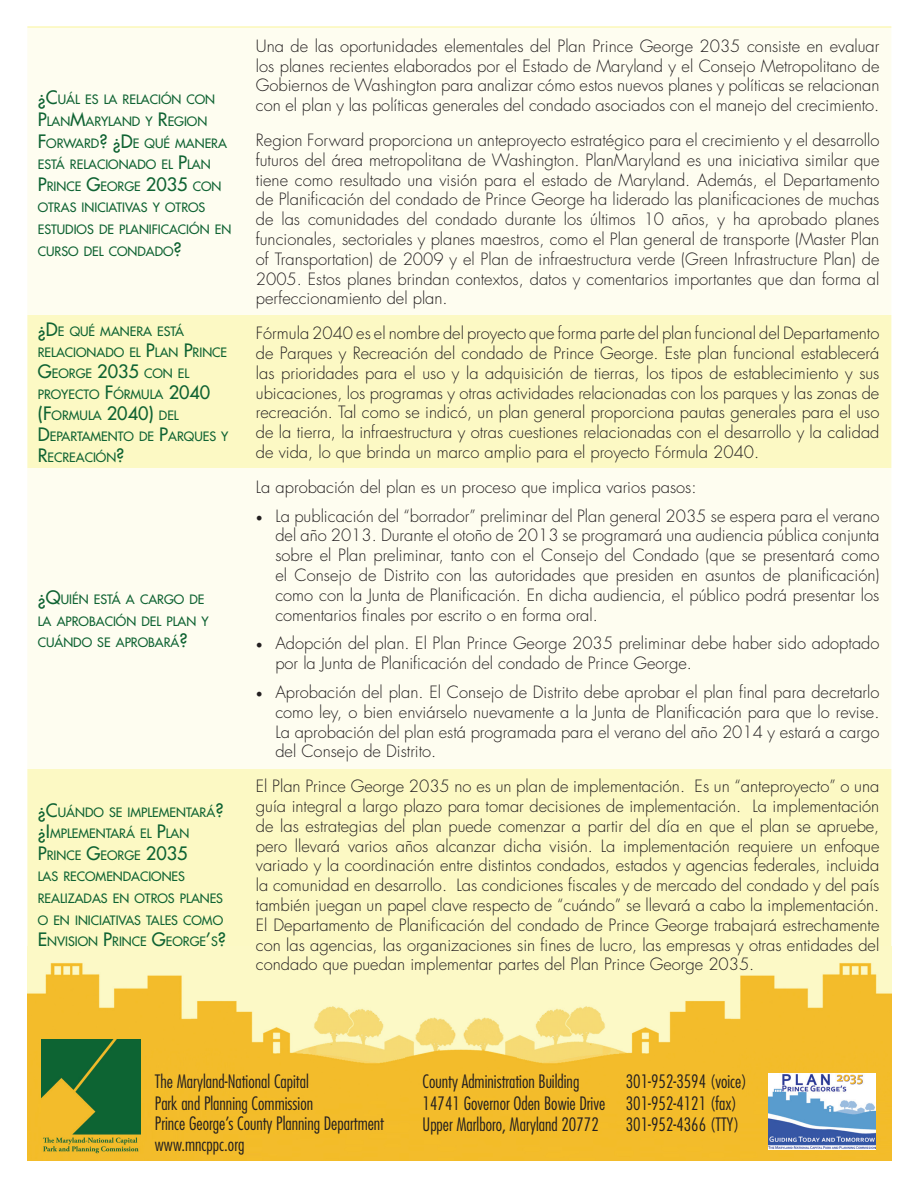
<style>
.page{position:relative;width:918px;height:1188px;background:#fff}
.page>*{position:absolute;margin:0;border:0;box-sizing:border-box;transform-origin:0 0}
.t1{font:300 condensed 18px/21.6px "Futura Std";color:#231f20}
.t2{font:300 16.5px/19.8px "Futura Std";color:#231f20;text-align:justify}
.t3{font:500 12.6px/21.6px "Futura Std";color:#0f6333}
.s1{font-size:18px}
.s2{font-family:"Minion Pro";font-weight:400;font-size:18px}
</style>
<div class="page">
<div style="left:27px;top:26px;width:864px;height:974px;background:#fcf9c4"></div>
<div style="left:0;top:468px;width:918px;height:301px;background:#fefdf0"></div>
<img style="left:27px;top:947px;width:864px;height:213px">
<div style="left:0;top:28px;width:918px;height:287px;background:#fefdf0"></div>
<img style="left:42px;top:1040px;width:98px;height:114px">
<img style="left:769px;top:1074px;width:106px;height:75px">
<p class="t3" style="left:38px;top:89px;width:195px"><span class="s1">¿C</span>UÁL ES LA RELACIÓN CON<br><span class="s1">P</span>LAN<span class="s1">M</span>ARYLAND Y <span class="s1">R</span>EGION<br><span class="s1">F</span>ORWARD<span class="s1">? ¿D</span>E QUÉ MANERA<br>ESTÁ RELACIONADO EL <span class="s1">P</span>LAN<br><span class="s1">P</span>RINCE <span class="s1">G</span>EORGE <span class="s1">2035</span> CON<br>OTRAS INICIATIVAS Y OTROS<br>ESTUDIOS DE PLANIFICACIÓN EN<br>CURSO DEL CONDADO<span class="s1">?</span></p>
<p class="t3" style="left:38px;top:321px;width:192px;line-height:21px"><span class="s1">¿D</span>E QUÉ MANERA ESTÁ<br>RELACIONADO EL <span class="s1">P</span>LAN <span class="s1">P</span>RINCE<br><span class="s1">G</span>EORGE <span class="s1">2035</span> CON EL<br>PROYECTO <span class="s1">F</span>ÓRMULA <span class="s1">2040 (F</span>ORMULA <span class="s1">2040)</span> DEL<br><span class="s1">D</span>EPARTAMENTO DE <span class="s1">P</span>ARQUES Y<br><span class="s1">R</span>ECREACIÓN<span class="s1">?</span></p>
<p class="t3" style="left:38px;top:589px;width:172px"><span class="s1">¿Q</span>UIÉN ESTÁ A CARGO DE<br>LA APROBACIÓN DEL PLAN Y<br>CUÁNDO SE APROBARÁ<span class="s1">?</span></p>
<p class="t3" style="left:38px;top:801px;width:190px"><span class="s1">¿C</span>UÁNDO SE IMPLEMENTARÁ<span class="s1">? ¿I</span>MPLEMENTARÁ EL <span class="s1">P</span>LAN<br><span class="s1">P</span>RINCE <span class="s1">G</span>EORGE <span class="s1">2035<br></span>LAS RECOMENDACIONES<br>REALIZADAS EN OTROS PLANES<br>O EN INICIATIVAS TALES COMO<br><span class="s1">E</span> NVISION <span class="s1">P</span>RINCE <span class="s1">G</span>EORGE<span class="s1">’</span>S<span class="s1">?</span></p>
<p class="t2" style="left:256px;top:36px;width:625px">Una de las oportunidades elementales del Plan Prince George 2035 consiste en evaluar los planes recientes elaborados por el Estado de Maryland y el Consejo Metropolitano de Gobiernos de Washington para analizar cómo estos nuevos planes y políticas se relacionan con el plan y las políticas generales del condado asociados con el manejo del crecimiento.</p>
<p class="t2" style="left:256px;top:131px;width:625px">Region Forward proporciona un anteproyecto estratégico para el crecimiento y el desarrollo futuros del área metropolitana de Washington. PlanMaryland es una iniciativa similar que tiene como resultado una visión para el estado de Maryland. Además, el Departamento de Planificación del condado de Prince George ha liderado las planificaciones de muchas de las comunidades del condado durante los últimos 10 años, y ha aprobado planes funcionales, sectoriales y planes maestros, como el Plan general de transporte (Master Plan of Transportation) de 2009 y el Plan de infraestructura verde (Green Infrastructure Plan) de 2005. Estos planes brindan contextos, datos y comentarios importantes que dan forma al perfeccionamiento del plan.</p>
<p class="t2" style="left:256px;top:324px;width:625px">Fórmula 2040 es el nombre del proyecto que forma parte del plan funcional del Departamento de Parques y Recreación del condado de Prince George. Este plan funcional establecerá las prioridades para el uso y la adquisición de tierras, los tipos de establecimiento y sus ubicaciones, los programas y otras actividades relacionadas con los parques y las zonas de recreación. Tal como se indicó, un plan general proporciona pautas generales para el uso de la tierra, la infraestructura y otras cuestiones relacionadas con el desarrollo y la calidad de vida, lo que brinda un marco amplio para el proyecto Fórmula 2040.</p>
<p class="t2" style="left:256px;top:477px;width:442px">La aprobación del plan es un proceso que implica varios pasos:</p>
<p class="t2" style="left:275px;top:506px;width:606px;text-indent:-20px"><span class="s2">•</span> La publicación del “borrador” preliminar del Plan general 2035 se espera para el verano del año 2013. Durante el otoño de 2013 se programará una audiencia pública conjunta sobre el Plan preliminar, tanto con el Consejo del Condado (que se presentará como el Consejo de Distrito con las autoridades que presiden en asuntos de planificación) como con la Junta de Planificación. En dicha audiencia, el público podrá presentar los comentarios finales por escrito o en forma oral.</p>
<p class="t2" style="left:275px;top:634px;width:606px;text-indent:-20px"><span class="s2">•</span> Adopción del plan. El Plan Prince George 2035 preliminar debe haber sido adoptado por la Junta de Planificación del condado de Prince George.</p>
<p class="t2" style="left:275px;top:683px;width:606px;text-indent:-20px"><span class="s2">•</span> Aprobación del plan. El Consejo de Distrito debe aprobar el plan final para decretarlo como ley, o bien enviárselo nuevamente a la Junta de Planificación para que lo revise.<br>La aprobación del plan está programada para el verano del año 2014 y estará a cargo del Consejo de Distrito.</p>
<p class="t2" style="left:256px;top:777px;width:625px">El Plan Prince George 2035 no es un plan de implementación. Es un “anteproyecto” o una guía integral a largo plazo para tomar decisiones de implementación. La implementación de las estrategias del plan puede comenzar a partir del día en que el plan se apruebe, pero llevará varios años alcanzar dicha visión. La implementación requiere un enfoque variado y la coordinación entre distintos condados, estados y agencias federales, incluida la comunidad en desarrollo. Las condiciones fiscales y de mercado del condado y del país también juegan un papel clave respecto de “cuándo” se llevará a cabo la implementación.<br>El Departamento de Planificación del condado de Prince George trabajará estrechamente con las agencias, las organizaciones sin fines de lucro, las empresas y otras entidades del condado que puedan implementar partes del Plan Prince George 2035.</p>
<p class="t1" style="left:155px;top:1071px;width:160px">The Maryland-National Capital<br>Park and Planning Commission</p>
<p class="t1" style="left:155px;top:1112px;width:231px">Prince George’s County Planning Department www.mncppc.org</p>
<p class="t1" style="left:423px;top:1071px;width:184px">County Administration Building<br>14741 Governor Oden Bowie Drive<br>Upper Marlboro, Maryland 20772</p>
<p class="t1" style="left:626px;top:1071px;width:123px">301-952-3594 (voice)<br>301-952-4121 (fax)<br>301-952-4366 (TTY)</p>
</div>
